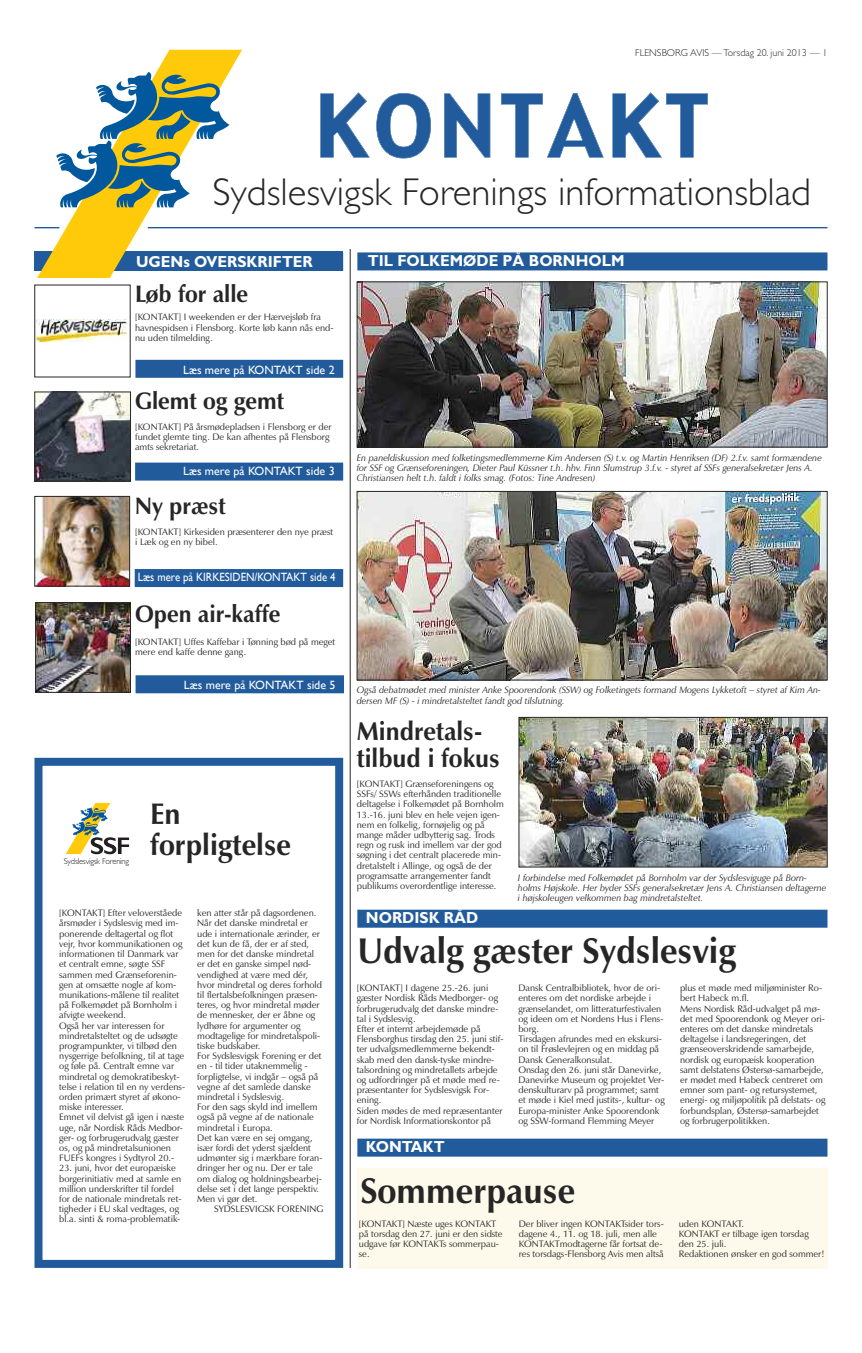
<style>
.page{position:relative;width:862px;height:1353px;background:#fff}
.page>*{position:absolute;margin:0;border:0;box-sizing:border-box;transform-origin:0 0}
.t1{font:300 38.9px "Gill Sans";color:#272627}
.t2{font:700 36px "Zapf Humanist 601 BT";color:#272627;scale:.95 1}
.t3{font:700 30px/31.7px "Zapf Humanist 601 BT";color:#272627;scale:.95 1}
.t4{font:700 26px/27.6px "Zapf Humanist 601 BT";color:#272627;scale:.95 1}
.t5{font:700 24px "Zapf Humanist 601 BT";color:#272627;scale:.95 1}
.t6{font:700 16px "Gill Sans";color:#fff;scale:.95 1}
.t7{font:12px "Gill Sans";color:#fff}
.t8{font:12px "Gill Sans";color:#fff;scale:.9 1}
.t9{font:300 10px "Gill Sans";color:#272627}
.t10{font:9.4px/10.2px "Zapf Humanist 601 BT";color:#272627}
.t11{font:italic 9.4px/10.2px "Zapf Humanist 601 BT";color:#272627}
.t12{font:300 8.6px "Gill Sans";letter-spacing:-.03em;color:#231f20}
</style>
<div class="page">
<div style="left:357px;top:1167px;width:470px;height:101px;background:#fefaeb"></div>
<hr style="left:350px;top:249px;width:1px;height:1018px;background:#272627">
<div style="left:34px;top:251px;width:309px;height:20px;background:#225b9c"></div>
<div style="left:135px;top:360px;width:208px;height:18px;background:#225b9c"></div>
<div style="left:135px;top:462px;width:208px;height:18px;background:#225b9c"></div>
<div style="left:135px;top:569px;width:208px;height:18px;background:#225b9c"></div>
<img style="left:36px;top:393px;width:93px;height:86px">
<div style="left:34px;top:391px;width:97px;height:90px;border:1px solid #272627"></div>
<img style="left:36px;top:319px;width:90px;height:22px">
<img style="left:36px;top:498px;width:92px;height:86px">
<div style="left:34px;top:496px;width:96px;height:90px;border:1px solid #272627"></div>
<div style="left:357px;top:909px;width:470px;height:18px;background:#225b9c"></div>
<div style="left:34px;top:757px;width:309px;height:510px;border:8px solid #225b9c"></div>
<svg style="left:66px;top:802px;width:63px;height:52px"></svg>
<svg style="left:320px;top:92px;width:388px;height:66px"></svg>
<hr style="left:148px;top:227px;width:679px;height:1px;background:#225b9c">
<svg style="left:34px;top:50px;width:208px;height:228px"></svg>
<svg style="left:56px;top:72px;width:173px;height:135px"></svg>
<div style="left:136px;top:675px;width:208px;height:18px;background:#225b9c"></div>
<img style="left:37px;top:604px;width:92px;height:86px">
<div style="left:35px;top:602px;width:96px;height:90px;border:1px solid #272627"></div>
<div style="left:357px;top:252px;width:470px;height:18px;background:#225b9c"></div>
<div style="left:357px;top:1138px;width:470px;height:18px;background:#225b9c"></div>
<img style="left:359px;top:283px;width:466px;height:162px">
<div style="left:357px;top:281px;width:470px;height:166px;border:1px solid #272627"></div>
<img style="left:359px;top:493px;width:466px;height:185px">
<div style="left:357px;top:491px;width:470px;height:189px;border:1px solid #272627"></div>
<img style="left:521px;top:719px;width:304px;height:146px">
<div style="left:519px;top:717px;width:308px;height:150px;border:1px solid #272627"></div>
<p class="t9" style="left:635px;top:49px;width:194px">FLENSBORG AVIS —Torsdag 20. juni 2013 — 1</p>
<h1 class="t1" style="left:212px;top:177px;width:600px">Sydslesvigsk Forenings informationsblad</h1>
<h3 class="t6" style="left:136px;top:255px;width:188px">UGENs OVERSKRIFTER</h3>
<h3 class="t5" style="left:135px;top:284px;width:121px">Løb for alle</h3>
<p class="t10" style="left:135px;top:313px;width:200px">[KONTAKT] I weekenden er der Hærvejsløb fra havnespidsen i Flensborg. Korte løb kann nås end&shy;nu uden tilmelding.</p>
<p class="t7" style="left:183px;top:363px;width:153px">Læs mere på KONTAKT side 2</p>
<h3 class="t5" style="left:135px;top:391px;width:158px">Glemt og gemt</h3>
<p class="t10" style="left:135px;top:422px;width:198px">[KONTAKT] På årsmødepladsen i Flensborg er der fundet glemte ting. De kan afhentes på Flensborg amts sekretariat.</p>
<p class="t7" style="left:183px;top:464px;width:153px">Læs mere på KONTAKT side 3</p>
<h3 class="t5" style="left:135px;top:495px;width:97px">Ny præst</h3>
<p class="t10" style="left:135px;top:527px;width:199px">[KONTAKT] Kirkesiden præsenterer den nye præst i Læk og en ny bibel.</p>
<p class="t8" style="left:138px;top:570px;width:221px">Læs mere på KIRKESIDEN/KONTAKT side 4</p>
<h3 class="t5" style="left:135px;top:604px;width:154px">Open air-kaffe</h3>
<p class="t10" style="left:135px;top:637px;width:202px">[KONTAKT] Uffes Kaffebar i Tønning bød på meget mere end kaffe denne gang.</p>
<p class="t7" style="left:184px;top:677px;width:153px">Læs mere på KONTAKT side 5</p>
<p class="t12" style="left:64px;top:858px;width:67px">Sydslesvigsk Forening</p>
<h3 class="t3" style="left:150px;top:800px;width:150px">En forpligtelse</h3>
<p class="t10" style="left:59px;top:908px;width:127px">[KONTAKT] Efter veloverståede årsmøder i Sydslesvig med im&shy;ponerende deltagertal og flot vejr, hvor kommunikationen og informationen til Danmark var et centralt emne, søgte SSF sammen med Grænseforenin&shy;gen at omsætte nogle af kom&shy;munikations-målene til realitet på Folkemødet på Bornholm i afvigte weekend.<br>Også her var interessen for mindretalsteltet og de udsøgte programpunkter, vi tilbød den nysgerrige befolkning, til at tage og føle på. Centralt emne var mindretal og demokratibeskyt&shy;telse i relation til en ny verdens&shy;orden primært styret af økono&shy;miske interesser.<br>Emnet vil delvist gå igen i næste uge, når Nordisk Råds Medbor&shy;ger- og forbrugerudvalg gæster os, og på mindretalsunionen<br>FUEFs kongres i Sydtyrol 20.-</p>
<p class="t10" style="left:59px;top:1163px;width:124px">23. juni, hvor det europæiske borgerinitiativ med at samle en million underskrifter til fordel for de nationale mindretals ret&shy;tigheder i EU skal vedtages, og bl.a. sinti &amp; roma-problematik-</p>
<p class="t10" style="left:197px;top:908px;width:127px">ken atter står på dagsordenen.<br>Når det danske mindretal er ude i internationale ærinder, er det kun de få, der er af sted, men for det danske mindretal er det en ganske simpel nød&shy;vendighed at være med dér, hvor mindretal og deres forhold til flertalsbefolkningen præsen&shy;teres, og hvor mindretal møder de mennesker, der er åbne og lydhøre for argumenter og modtagelige for mindretalspoli&shy;tiske budskaber.<br>For Sydslesvigsk Forening er det en - til tider utaknemmelig - forpligtelse, vi indgår – også på vegne af det samlede danske mindretal i Sydslesvig.<br>For den sags skyld ind imellem også på vegne af de nationale mindretal i Europa.<br>Det kan være en sej omgang, især fordi det yderst sjældent udmønter sig i mærkbare foran&shy;dringer her og nu. Der er tale om dialog og holdningsbearbej&shy;delse set i det lange perspektiv.<br>Men vi gør det.</p>
<p class="t10" style="left:214px;top:1204px;width:111px">SYDSLESVIGSK FORENING</p>
<h3 class="t6" style="left:368px;top:255px;width:272px">TIL FOLKEMØDE PÅ BORNHOLM</h3>
<p class="t11" style="left:357px;top:453px;width:466px">En paneldiskussion med folketingsmedlemmerne Kim Andersen (S) t.v. og Martin Henriksen (DF) 2.f.v. samt formændene for SSF og Grænseforeningen, Dieter Paul Küssner t.h. hhv. Finn Slumstrup 3.f.v. - styret af SSFs generalsekretær Jens A.<br>Christiansen helt t.h. faldt i folks smag. (Fotos: Tine Andresen)</p>
<p class="t11" style="left:357px;top:686px;width:466px">Også debatmødet med minister Anke Spoorendonk (SSW) og Folketingets formand Mogens Lykketoft – styret af Kim An&shy;dersen MF (S) - i mindretalsteltet fandt god tilslutning.</p>
<h3 class="t4" style="left:357px;top:719px;width:152px">Mindretals&shy;tilbud i fokus</h3>
<p class="t10" style="left:357px;top:779px;width:148px">[KONTAKT] Grænseforeningens og SSFs/ SSWs efterhånden traditionelle deltagelse i Folkemødet på Bornholm 13.-16. juni blev en hele vejen igen&shy;nem en folkelig, fornøjelig og på mange måder udbytterig sag. Trods regn og rusk ind imellem var der god søgning i det centralt placerede min&shy;dretalstelt i Allinge, og også de der programsatte arrangementer fandt publikums overordentlige interesse.</p>
<h3 class="t6" style="left:366px;top:911px;width:120px">NORDISK RÅD</h3>
<p class="t11" style="left:518px;top:873px;width:310px">I forbindelse med Folkemødet på Bornholm var der Sydslesviguge på Born&shy;holms Højskole. Her byder SSFs generalsekretær Jens A. Christiansen deltagerne i højskoleugen velkommen bag mindretalsteltet.</p>
<h2 class="t2" style="left:357px;top:936px;width:400px">Udvalg gæster Sydslesvig</h2>
<p class="t10" style="left:357px;top:983px;width:148px">[KONTAKT] I dagene 25.-26. juni gæster Nordisk Råds Medborger- og forbrugerudvalg det danske mindre&shy;tal i Sydslesvig.<br>Efter et internt arbejdemøde på<br>Flensborghus tirsdag den 25. juni stif&shy;ter udvalgsmedlemmerne bekendt&shy;skab med den dansk-tyske mindre&shy;talsordning og mindretallets arbejde og udfordringer på et møde med re&shy;præsentanter for Sydslesvigsk For&shy;ening.<br>Siden mødes de med repræsentanter for Nordisk Informationskontor på</p>
<p class="t10" style="left:518px;top:983px;width:148px">Dansk Centralbibliotek, hvor de ori&shy;enteres om det nordiske arbejde i grænselandet, om litteraturfestivalen og ideen om et Nordens Hus i Flens&shy;borg.<br>Tirsdagen afrundes med en ekskursi&shy;on til Frøslevlejren og en middag på<br>Dansk Generalkonsulat.<br>Onsdag den 26. juni står Danevirke,<br>Danevirke Museum og projektet Ver&shy;denskulturarv på programmet; samt et møde i Kiel med justits-, kultur- og<br>Europa-minister Anke Spoorendonk og SSW-formand Flemming Meyer</p>
<p class="t10" style="left:680px;top:983px;width:147px">plus et møde med miljøminister Ro&shy;bert Habeck m.fl.<br>Mens Nordisk Råd-udvalget på mø&shy;det med Spoorendonk og Meyer ori&shy;enteres om det danske mindretals deltagelse i landsregeringen, det grænseoverskridende samarbejde, nordisk og europæisk kooperation samt delstatens Østersø-samarbejde, er mødet med Habeck centreret om emner som pant- og retursystemet, energi- og miljøpolitik på delstats- og forbundsplan, Østersø-samarbejdet og forbrugerpolitikken.</p>
<h3 class="t6" style="left:366px;top:1140px;width:84px">KONTAKT</h3>
<h2 class="t2" style="left:360px;top:1175px;width:228px">Sommerpause</h2>
<p class="t10" style="left:359px;top:1218px;width:145px">[KONTAKT] Næste uges KONTAKT på torsdag den 27. juni er den sidste udgave før KONTAKTs sommerpau&shy;se.</p>
<p class="t10" style="left:519px;top:1218px;width:146px">Der bliver ingen KONTAKTsider tors&shy;dagene 4., 11. og 18. juli, men alle KONTAKTmodtagerne får fortsat de&shy;res torsdags-Flensborg Avis men altså</p>
<p class="t10" style="left:679px;top:1218px;width:147px">uden KONTAKT.<br>KONTAKT er tilbage igen torsdag den 25. juli.<br>Redaktionen ønsker en god sommer!</p>
</div>
